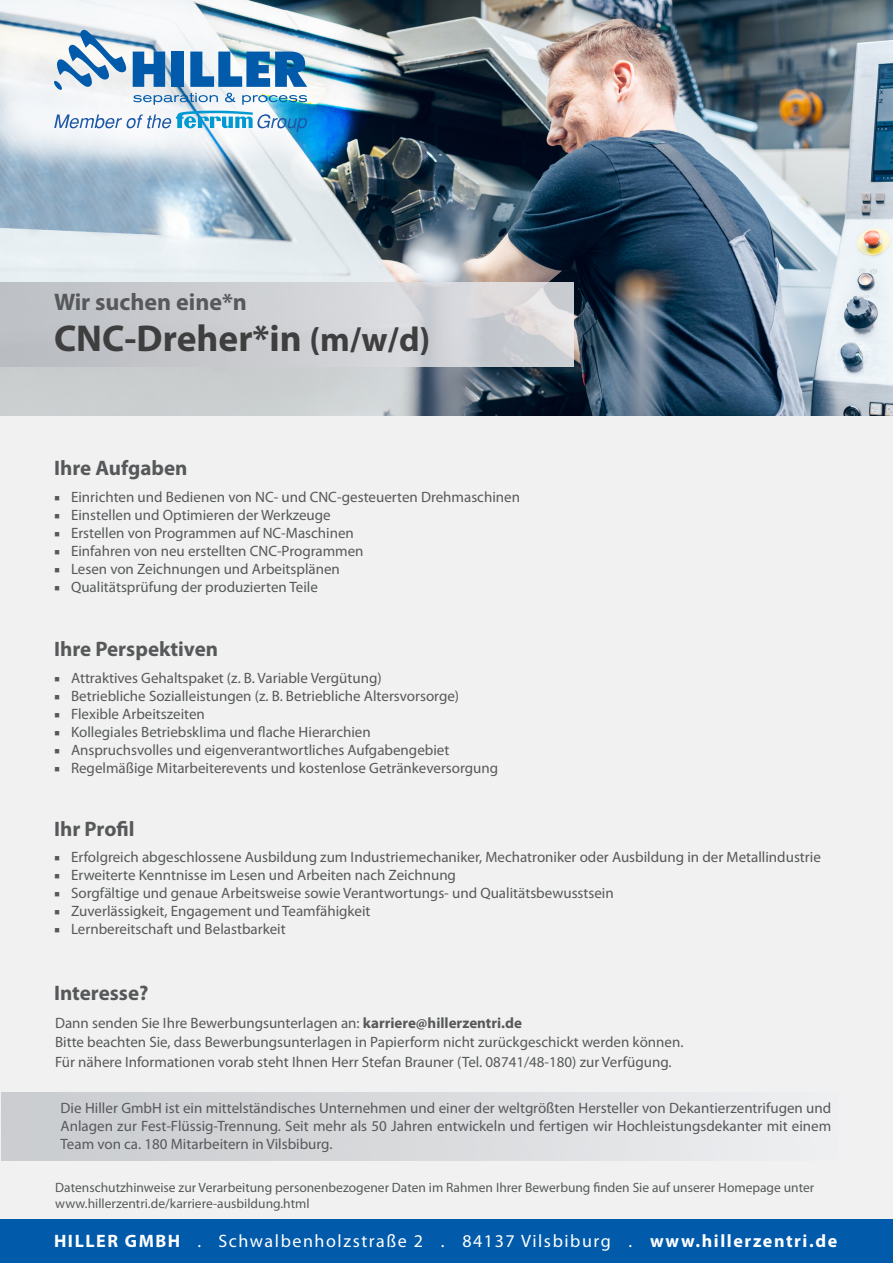
<style>
.page{position:relative;width:893px;height:1263px;background:#fff}
.page>*{position:absolute;margin:0;border:0;box-sizing:border-box;transform-origin:0 0}
.t1{font:700 37.5px "Myriad Pro";color:#3e3e3f}
.t2{font:700 24px "Myriad Pro";color:#57585a}
.t3{font:700 21px "Myriad Pro";color:#57585a}
.t4{font:18px "Myriad Pro";letter-spacing:.085em;color:#fff}
.t5{font:15px/18px "Myriad Pro";color:#57585a;text-align:justify}
.t6{font:13.5px/16.2px "Myriad Pro";color:#57585a}
.s1{font-size:34.5px}
.s2{font-family:"Minion Pro"}
.s3{font-weight:700}
</style>
<div class="page">
<div style="left:0;top:0;width:893px;height:1251px;background:#f0f1f0"></div>
<img style="left:0;top:0;width:893px;height:416px">
<img style="left:0;top:283px;width:573px;height:84px">
<div style="left:0;top:1219px;width:893px;height:44px;background:#015aaa"></div>
<svg style="left:54px;top:30px;width:253px;height:101px"></svg>
<p class="t2" style="left:54px;top:287px;width:195px">Wir suchen eine*n</p>
<p class="t1" style="left:54px;top:314px;width:378px">CNC-Dreher*in <span class="s1">(m/w/d)</span></p>
<p class="t3" style="left:54px;top:454px;width:135px">Ihre Aufgaben</p>
<p class="t5" style="left:54px;top:488px;width:467px"><span class="s2">■</span> Einrichten und Bedienen von NC- und CNC-gesteuerten Drehmaschinen</p>
<p class="t5" style="left:54px;top:506px;width:278px"><span class="s2">■</span> Einstellen und Optimieren der Werkzeuge</p>
<p class="t5" style="left:54px;top:524px;width:301px"><span class="s2">■</span> Erstellen von Programmen auf NC-Maschinen</p>
<p class="t5" style="left:54px;top:542px;width:311px"><span class="s2">■</span> Einfahren von neu erstellten CNC-Programmen</p>
<p class="t5" style="left:54px;top:560px;width:287px"><span class="s2">■</span> Lesen von Zeichnungen und Arbeitsplänen</p>
<p class="t5" style="left:54px;top:578px;width:265px"><span class="s2">■</span> Qualitätsprüfung der produzierten Teile</p>
<p class="t3" style="left:54px;top:635px;width:166px">Ihre Perspektiven</p>
<p class="t5" style="left:54px;top:668px;width:329px"><span class="s2">■</span> Attraktives Gehaltspaket (z. B. Variable Vergütung)</p>
<p class="t5" style="left:54px;top:686px;width:407px"><span class="s2">■</span> Betriebliche Sozialleistungen (z. B. Betriebliche Altersvorsorge)</p>
<p class="t5" style="left:54px;top:704px;width:152px"><span class="s2">■</span> Flexible Arbeitszeiten</p>
<p class="t5" style="left:54px;top:722px;width:318px"><span class="s2">■</span> Kollegiales Betriebsklima und flache Hierarchien</p>
<p class="t5" style="left:54px;top:740px;width:397px"><span class="s2">■</span> Anspruchsvolles und eigenverantwortliches Aufgabengebiet</p>
<p class="t5" style="left:54px;top:758px;width:446px"><span class="s2">■</span> Regelmäßige Mitarbeiterevents und kostenlose Getränkeversorgung</p>
<p class="t3" style="left:54px;top:815px;width:82px">Ihr Profil</p>
<p class="t5" style="left:54px;top:848px;width:768px"><span class="s2">■</span> Erfolgreich abgeschlossene Ausbildung zum Industriemechaniker, Mechatroniker oder Ausbildung in der Metallindustrie</p>
<p class="t5" style="left:54px;top:866px;width:404px"><span class="s2">■</span> Erweiterte Kenntnisse im Lesen und Arbeiten nach Zeichnung</p>
<p class="t5" style="left:54px;top:884px;width:561px"><span class="s2">■</span> Sorgfältige und genaue Arbeitsweise sowie Verantwortungs- und Qualitätsbewusstsein</p>
<p class="t5" style="left:54px;top:902px;width:318px"><span class="s2">■</span> Zuverlässigkeit, Engagement und Teamfähigkeit</p>
<p class="t5" style="left:54px;top:920px;width:233px"><span class="s2">■</span> Lernbereitschaft und Belastbarkeit</p>
<p class="t3" style="left:54px;top:979px;width:96px">Interesse?</p>
<p class="t5" style="left:55px;top:1013px;width:468px">Dann senden Sie Ihre Bewerbungsunterlagen an: <span class="s3">karriere@hillerzentri.de</span></p>
<p class="t5" style="left:55px;top:1033px;width:630px">Bitte beachten Sie, dass Bewerbungsunterlagen in Papierform nicht zurückgeschickt werden können.</p>
<p class="t5" style="left:55px;top:1052px;width:618px">Für nähere Informationen vorab steht Ihnen Herr Stefan Brauner (Tel. 08741/48-180) zur Verfügung.</p>
<p class="t5" style="left:61px;top:1098px;width:772px">Die Hiller GmbH ist ein mittelständisches Unternehmen und einer der weltgrößten Hersteller von Dekantierzentrifugen und Anlagen zur Fest-Flüssig-Trennung. Seit mehr als 50 Jahren entwickeln und fertigen wir Hochleistungsdekanter mit einem Team von ca. 180 Mitarbeitern in Vilsbiburg.</p>
<p class="t6" style="left:55px;top:1179px;width:760px">Datenschutzhinweise zur Verarbeitung personenbezogener Daten im Rahmen Ihrer Bewerbung finden Sie auf unserer Homepage unter www.hillerzentri.de/karriere-ausbildung.html</p>
<p class="t4" style="left:54px;top:1230px;width:785px"><span class="s3">HILLER GMBH</span> . Schwalbenholzstraße 2 . 84137 Vilsbiburg . <span class="s3">www.hillerzentri.de</span></p>
</div>
